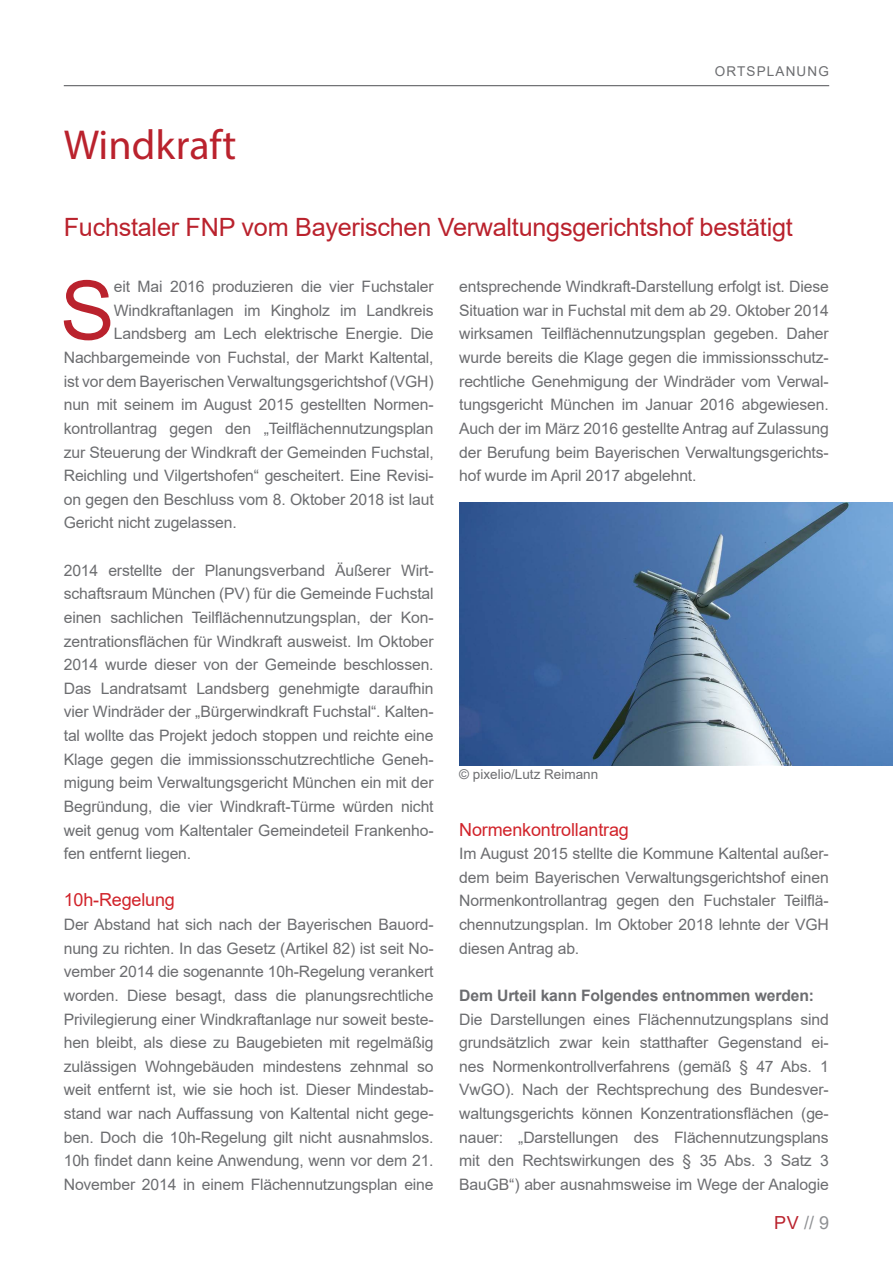
<style>
.page{position:relative;width:893px;height:1263px;background:#fff}
.page>*{position:absolute;margin:0;border:0;box-sizing:border-box;transform-origin:0 0}
.Einleitungstext_Bros{font:81.75px "Arial";color:#ba222d}
.Überschrift1{font:42px "Myriad Pro";color:#ba222d}
.Überschrift2{font:25.2px "Arial";letter-spacing:-.01em;color:#ba222d}
.Lauftext_Broschüre{font:18px "Arial";letter-spacing:-.01em;color:#d1232a}
.t1{font:18px "Arial";color:#8e9093}
.Lauftext_Broschüre-2{font:15.75px/23.7px "Arial";letter-spacing:-.01em;color:#6c6d70;text-align:justify}
.Einleitungstext_Bros-2{font:15.75px "Arial";letter-spacing:-.01em;color:#6c6d70}
.Lauftext_Broschüre-3{font:700 15.75px "Arial";letter-spacing:-.01em;color:#6c6d70}
.Unterschrift{font:13.5px "Arial";color:#6c6d70}
.Lauftext_Broschüre-4{font:13.5px "Arial";letter-spacing:.085em;color:#6c6d70}
.s1{color:#ba222d}
</style>
<div class="page">
<hr style="left:64px;top:85px;width:765px;height:1px;background:#6c6d70">
<img style="left:459px;top:502px;width:434px;height:263px">
<p class="Überschrift1" style="left:64px;top:119px;width:174px">Windkraft</p>
<p class="Lauftext_Broschüre-4" style="left:715px;top:61px;width:115px">ORTSPLANUNG</p>
<p class="Überschrift2" style="left:64px;top:210px;width:731px">Fuchstaler FNP vom Bayerischen Verwaltungsgerichtshof bestätigt</p>
<p class="Einleitungstext_Bros" style="left:60px;top:254px;width:56px">S</p>
<p class="Einleitungstext_Bros-2" style="left:114px;top:276px;width:321px">eit Mai 2016 produzieren die vier Fuchstaler</p>
<p class="Einleitungstext_Bros-2" style="left:114px;top:299px;width:321px">Windkraftanlagen im Kingholz im Landkreis</p>
<p class="Einleitungstext_Bros-2" style="left:114px;top:323px;width:321px">Landsberg am Lech elektrische Energie. Die</p>
<p class="Einleitungstext_Bros-2" style="left:64px;top:347px;width:371px">Nachbargemeinde von Fuchstal, der Markt Kaltental,</p>
<p class="Einleitungstext_Bros-2" style="left:64px;top:370px;width:371px">ist vor dem Bayerischen Verwaltungsgerichtshof (VGH)</p>
<p class="Einleitungstext_Bros-2" style="left:64px;top:394px;width:371px">nun mit seinem im August 2015 gestellten Normen-</p>
<p class="Einleitungstext_Bros-2" style="left:64px;top:417px;width:371px">kontrollantrag gegen den „Teilflächennutzungsplan</p>
<p class="Einleitungstext_Bros-2" style="left:64px;top:441px;width:371px">zur Steuerung der Windkraft der Gemeinden Fuchstal,</p>
<p class="Einleitungstext_Bros-2" style="left:64px;top:465px;width:371px">Reichling und Vilgertshofen“ gescheitert. Eine Revisi-</p>
<p class="Einleitungstext_Bros-2" style="left:64px;top:488px;width:371px">on gegen den Beschluss vom 8. Oktober 2018 ist laut</p>
<p class="Einleitungstext_Bros-2" style="left:64px;top:512px;width:175px">Gericht nicht zugelassen.</p>
<p class="Lauftext_Broschüre-2" style="left:64px;top:558px;width:371px">2014 erstellte der Planungsverband Äußerer Wirt&shy;schaftsraum München (PV) für die Gemeinde Fuchstal einen sachlichen Teilflächennutzungsplan, der Kon&shy;zentrationsflächen für Windkraft ausweist. Im Oktober 2014 wurde dieser von der Gemeinde beschlossen.<br>Das Landratsamt Landsberg genehmigte daraufhin vier Windräder der „Bürgerwindkraft Fuchstal“. Kalten&shy;tal wollte das Projekt jedoch stoppen und reichte eine Klage gegen die immissionsschutzrechtliche Geneh&shy;migung beim Verwaltungsgericht München ein mit der Begründung, die vier Windkraft-Türme würden nicht weit genug vom Kaltentaler Gemeindeteil Frankenho&shy;fen entfernt liegen.</p>
<p class="Lauftext_Broschüre" style="left:64px;top:888px;width:113px">10h-Regelung</p>
<p class="Lauftext_Broschüre-2" style="left:64px;top:912px;width:371px">Der Abstand hat sich nach der Bayerischen Bauord&shy;nung zu richten. In das Gesetz (Artikel 82) ist seit No&shy;vember 2014 die sogenannte 10h-Regelung verankert worden. Diese besagt, dass die planungsrechtliche Privilegierung einer Windkraftanlage nur soweit beste&shy;hen bleibt, als diese zu Baugebieten mit regelmäßig zulässigen Wohngebäuden mindestens zehnmal so weit entfernt ist, wie sie hoch ist. Dieser Mindestab&shy;stand war nach Auffassung von Kaltental nicht gege&shy;ben. Doch die 10h-Regelung gilt nicht ausnahmslos.<br>10h findet dann keine Anwendung, wenn vor dem 21.<br>November 2014 in einem Flächennutzungsplan eine</p>
<p class="Lauftext_Broschüre-2" style="left:459px;top:275px;width:371px">entsprechende Windkraft-Darstellung erfolgt ist. Diese Situation war in Fuchstal mit dem ab 29. Oktober 2014 wirksamen Teilflächennutzungsplan gegeben. Daher wurde bereits die Klage gegen die immissionsschutz&shy;rechtliche Genehmigung der Windräder vom Verwal&shy;tungsgericht München im Januar 2016 abgewiesen.<br>Auch der im März 2016 gestellte Antrag auf Zulassung der Berufung beim Bayerischen Verwaltungsgerichts&shy;hof wurde im April 2017 abgelehnt.</p>
<p class="Unterschrift" style="left:459px;top:765px;width:140px">© pixelio/Lutz Reimann</p>
<p class="Lauftext_Broschüre" style="left:459px;top:817px;width:171px">Normenkontrollantrag</p>
<p class="Lauftext_Broschüre-2" style="left:459px;top:842px;width:371px">Im August 2015 stellte die Kommune Kaltental außer&shy;dem beim Bayerischen Verwaltungsgerichtshof einen Normenkontrollantrag gegen den Fuchstaler Teilflä&shy;chennutzungsplan. Im Oktober 2018 lehnte der VGH diesen Antrag ab.</p>
<p class="Lauftext_Broschüre-3" style="left:459px;top:984px;width:356px">Dem Urteil kann Folgendes entnommen werden:</p>
<p class="Lauftext_Broschüre-2" style="left:459px;top:1007px;width:371px">Die Darstellungen eines Flächennutzungsplans sind grundsätzlich zwar kein statthafter Gegenstand ei&shy;nes Normenkontrollverfahrens (gemäß § 47 Abs. 1<br>VwGO). Nach der Rechtsprechung des Bundesver&shy;waltungsgerichts können Konzentrationsflächen (ge&shy;nauer: „Darstellungen des Flächennutzungsplans mit den Rechtswirkungen des § 35 Abs. 3 Satz 3<br>BauGB“) aber ausnahmsweise im Wege der Analogie</p>
<p class="t1" style="left:774px;top:1210px;width:56px"><span class="s1">PV</span> // 9</p>
</div>
